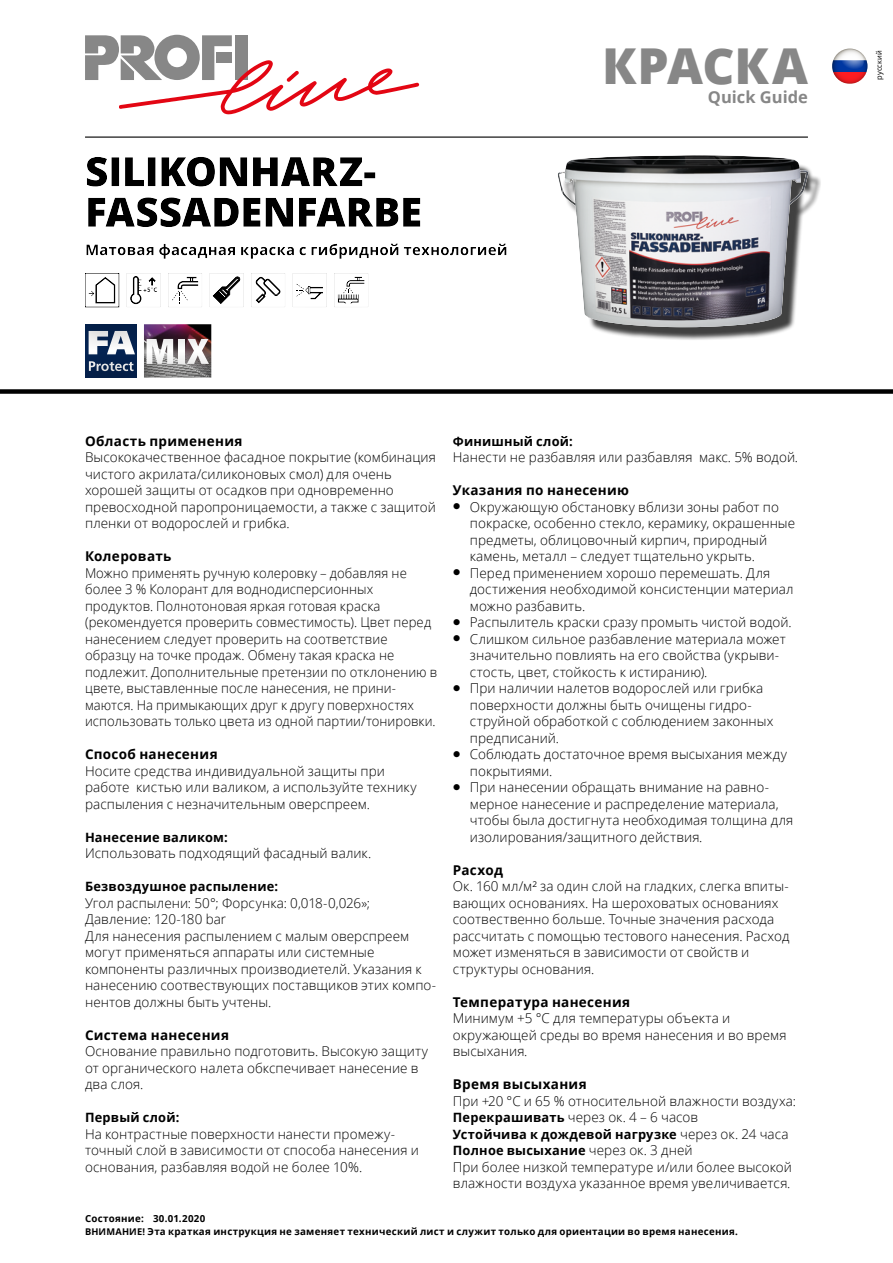
<style>
.page{position:relative;width:893px;height:1263px;background:#fff}
.page>*{position:absolute;margin:0;border:0;box-sizing:border-box;transform-origin:0 0}
.CB_AF_Kopf_WG{font:800 49.5px "Open Sans";color:#878787}
.CB_AF_Kopf_QG{font:700 16.5px "Open Sans";color:#878787}
.CB_AF_Text_Standard{font:300 13.5px/16.5px "Open Sans";letter-spacing:.005em;color:#000}
.CB_AF_Kapitel_Uebers{font:700 13.5px "Open Sans";letter-spacing:.025em;color:#000}
.CB_AF_Text_Standard-2{font:700 12.9px/16.5px "Open Sans";letter-spacing:.015em;color:#000}
.CB_AF_Disclaimer{font:700 9.75px "Open Sans";letter-spacing:.03em;color:#000}
.CB_AF_Kopf_Sprache{font:7.5px "Open Sans";letter-spacing:.025em;color:#000}
.t1{font:900 6.45px "Frutiger LT";color:#000}
.s1{font-weight:400}
.s2{font-weight:700;font-size:12.9px}
.s3{font-weight:300;font-size:13.5px}
.s4{font-size:9.3px}
</style>
<div class="page">
<div style="left:0;top:389px;width:893px;height:5px;background:#000"></div>
<svg style="left:85px;top:35px;width:334px;height:79px"></svg>
<svg style="left:832px;top:48px;width:35px;height:36px"></svg>
<div style="left:65px;top:127px;width:770px;height:267px;background:#000;opacity:.2"></div>
<p class="CB_AF_Kopf_WG" style="left:602px;top:28px;width:207px">КРАСКА</p>
<p class="CB_AF_Kopf_Sprache" style="left:874px;top:80px;width:32px;rotate:-90deg">русский</p>
<p class="CB_AF_Kopf_QG" style="left:708px;top:86px;width:102px">Quick Guide</p>
<p class="t1" style="left:143px;top:286px;width:16px">+5<span class="s1">°</span>C</p>
<p class="CB_AF_Kapitel_Uebers" style="left:85px;top:431px;width:159px">Область применения</p>
<p class="CB_AF_Text_Standard" style="left:85px;top:448px;width:352px">Высококачественное фасадное покрытие (комбинация чистого акрилата/силиконовых смол) для очень хорошей защиты от осадков при одновременно превосходной паропроницаемости, а также с защитой пленки от водорослей и грибка.</p>
<p class="CB_AF_Kapitel_Uebers" style="left:85px;top:547px;width:88px">Колеровать</p>
<p class="CB_AF_Text_Standard" style="left:85px;top:564px;width:354px">Можно применять ручную колеровку – добавляя не более 3 % Колорант для воднодисперсионных продуктов. Полнотоновая яркая готовая краска (рекомендуется проверить совместимость). Цвет перед нанесением следует проверить на соответствие образцу на точке продаж. Обмену такая краска не подлежит. Дополнительные претензии по отклонению в цвете, выставленные после нанесения, не прини&shy;маются. На примыкающих друг к другу поверхностях использовать только цвета из одной партии/тонировки.</p>
<p class="CB_AF_Kapitel_Uebers" style="left:85px;top:745px;width:134px">Способ нанесения</p>
<p class="CB_AF_Text_Standard" style="left:85px;top:762px;width:333px">Носите средства индивидуальной защиты при работе кистью или валиком, а используйте технику распыления с незначительным оверспреем.</p>
<p class="CB_AF_Text_Standard-2" style="left:85px;top:828px;width:144px">Нанесение валиком:</p>
<p class="CB_AF_Text_Standard" style="left:85px;top:844px;width:288px">Использовать подходящий фасадный валик.</p>
<p class="CB_AF_Text_Standard-2" style="left:85px;top:878px;width:195px">Безвоздушное распыление:</p>
<p class="CB_AF_Text_Standard" style="left:85px;top:894px;width:353px">Угол распылени: 50°; Форсунка: 0,018-0,026»; Давление: 120-180 bar<br>Для нанесения распылением с малым оверспреем могут применяться аппараты или системные компоненты различных производиетелй. Указания к нанесению соотвествующих поставщиков этих компо&shy;нентов должны быть учтены.</p>
<p class="CB_AF_Kapitel_Uebers" style="left:85px;top:1025px;width:146px">Система нанесения</p>
<p class="CB_AF_Text_Standard" style="left:85px;top:1042px;width:345px">Основание правильно подготовить. Высокую защиту от органического налета обкспечивает нанесение в два слоя.</p>
<p class="CB_AF_Text_Standard-2" style="left:85px;top:1109px;width:96px">Первый слой:</p>
<p class="CB_AF_Text_Standard" style="left:85px;top:1125px;width:335px">На контрастные поверхности нанести промежу&shy;точный слой в зависимости от способа нанесения и основания, разбавляя водой не более 10%.</p>
<p class="CB_AF_Text_Standard-2" style="left:453px;top:432px;width:121px">Финишный слой:</p>
<p class="CB_AF_Text_Standard" style="left:453px;top:448px;width:347px">Нанести не разбавляя или разбавляя макс. 5% водой.</p>
<p class="CB_AF_Kapitel_Uebers" style="left:453px;top:481px;width:178px">Указания по нанесению</p>
<p class="CB_AF_Text_Standard" style="left:470px;top:498px;width:327px">Окружающую обстановку вблизи зоны работ по покраске, особенно стекло, керамику, окрашенные предметы, облицовочный кирпич, природный камень, металл – следует тщательно укрыть.</p>
<p class="CB_AF_Text_Standard" style="left:470px;top:564px;width:325px">Перед применением хорошо перемешать. Для достижения необходимой консистенции материал можно разбавить.</p>
<p class="CB_AF_Text_Standard" style="left:470px;top:613px;width:323px">Распылитель краски сразу промыть чистой водой.</p>
<p class="CB_AF_Text_Standard" style="left:470px;top:630px;width:317px">Слишком сильное разбавление материала может значительно повлиять на его свойства (укрыви&shy;стость, цвет, стойкость к истиранию).</p>
<p class="CB_AF_Text_Standard" style="left:470px;top:679px;width:305px">При наличии налетов водорослей или грибка поверхности должны быть очищены гидро&shy;струйной обработкой с соблюдением законных предписаний.</p>
<p class="CB_AF_Text_Standard" style="left:470px;top:745px;width:319px">Соблюдать достаточное время высыхания между покрытиями.</p>
<p class="CB_AF_Text_Standard" style="left:470px;top:778px;width:325px">При нанесении обращать внимание на равно&shy;мерное нанесение и распределение материала, чтобы была достигнута необходимая толщина для изолирования/защитного действия.</p>
<p class="CB_AF_Kapitel_Uebers" style="left:453px;top:860px;width:52px">Расход</p>
<p class="CB_AF_Text_Standard" style="left:453px;top:877px;width:338px">Ок. 160 мл/м² за один слой на гладких, слегка впиты&shy;вающих основаниях. На шероховатых основаниях соотвественно больше. Точные значения расхода рассчитать с помощью тестового нанесения. Расход может изменяться в зависимости от свойств и структуры основания.</p>
<p class="CB_AF_Kapitel_Uebers" style="left:453px;top:992px;width:179px">Температура нанесения</p>
<p class="CB_AF_Text_Standard" style="left:453px;top:1009px;width:335px">Минимум +5 °C для температуры объекта и окружающей среды во время нанесения и во время высыхания.</p>
<p class="CB_AF_Kapitel_Uebers" style="left:453px;top:1075px;width:135px">Время высыхания</p>
<p class="CB_AF_Text_Standard" style="left:453px;top:1092px;width:345px">При +20 °C и 65 % относительной влажности воздуха:<br><span class="s2">Перекрашивать</span> через ок. 4 – 6 часов</p>
<p class="CB_AF_Text_Standard-2" style="left:453px;top:1125px;width:337px">Устойчива к дождевой нагрузке <span class="s3">через ок. 24 часа<br></span>Полное высыхание <span class="s3">через ок. 3 дней</span></p>
<p class="CB_AF_Text_Standard" style="left:453px;top:1158px;width:340px">При более низкой температуре и/или более высокой влажности воздуха указанное время увеличивается.</p>
<p class="CB_AF_Disclaimer" style="left:85px;top:1211px;width:60px">Состояние:</p>
<p class="CB_AF_Disclaimer" style="left:153px;top:1211px;width:54px">30.01.2020</p>
<p class="CB_AF_Disclaimer" style="left:85px;top:1225px;width:654px"><span class="s4">ВНИМАНИЕ!</span> Эта краткая инструкция не заменяет технический лист и служит только для ориентации во время нанесения.</p>
</div>
